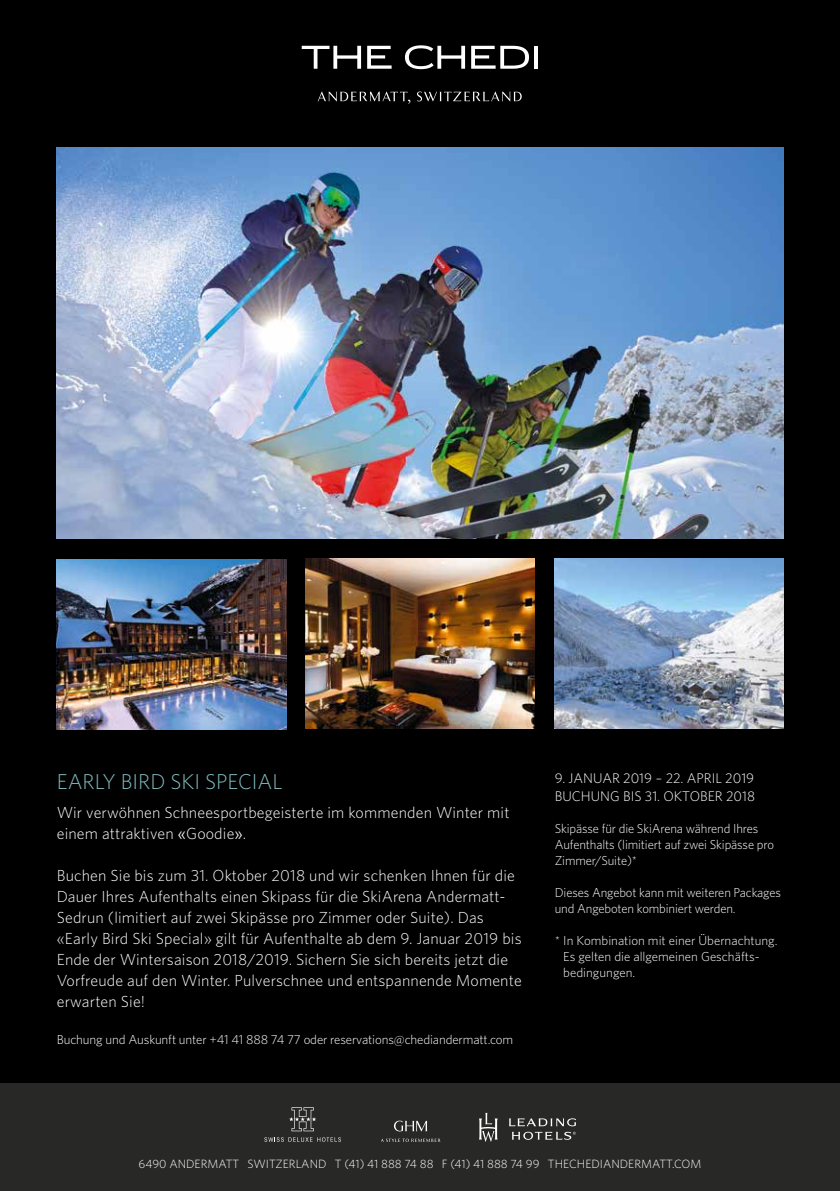
<style>
.page{position:relative;width:840px;height:1191px;background:#fff}
.page>*{position:absolute;margin:0;border:0;box-sizing:border-box;transform-origin:0 0}
.t1{font:300 21.6px "Whitney";color:#81bcc0}
.t2{font:300 16px/21px "Whitney";letter-spacing:.01em;color:#fff}
.t3{font:300 14px/18px "Whitney";color:#fff}
.t4{font:300 13px/16px "Whitney";letter-spacing:-.01em;color:#fff}
.t5{font:300 12px "Whitney";color:#fff}
.s1{font-weight:400}
</style>
<div class="page">
<div style="left:0;top:0;width:839px;height:1191px;background:#000"></div>
<svg style="left:301px;top:46px;width:60px;height:23px"></svg>
<svg style="left:367px;top:46px;width:24px;height:23px"></svg>
<svg style="left:405px;top:45px;width:60px;height:24px"></svg>
<svg style="left:471px;top:46px;width:57px;height:23px"></svg>
<svg style="left:534px;top:46px;width:3px;height:23px"></svg>
<svg style="left:317px;top:91px;width:93px;height:13px"></svg>
<svg style="left:417px;top:91px;width:104px;height:11px"></svg>
<div style="left:0;top:1083px;width:839px;height:108px;background:#282827"></div>
<svg style="left:264px;top:1137px;width:77px;height:4px"></svg>
<svg style="left:289px;top:1107px;width:27px;height:24px"></svg>
<svg style="left:479px;top:1112px;width:18px;height:30px"></svg>
<svg style="left:509px;top:1118px;width:66px;height:21px"></svg>
<svg style="left:394px;top:1120px;width:33px;height:11px"></svg>
<svg style="left:381px;top:1138px;width:59px;height:4px"></svg>
<img style="left:305px;top:558px;width:229px;height:171px">
<img style="left:57px;top:147px;width:725px;height:392px">
<img style="left:554px;top:558px;width:228px;height:171px">
<img style="left:57px;top:559px;width:229px;height:170px">
<h1 class="t1" style="left:57px;top:767px;width:227px">EARLY BIRD SKI SPECIAL</h1>
<p class="t2" style="left:57px;top:802px;width:454px">Wir verwöhnen Schneesportbegeisterte im kommenden Winter mit einem attraktiven <span class="s1">«</span>Goodie<span class="s1">»</span>.</p>
<p class="t2" style="left:57px;top:865px;width:466px">Buchen Sie bis zum 31. Oktober 2018 und wir schenken Ihnen für die Dauer Ihres Aufenthalts einen Skipass für die SkiArena Andermatt-- Sedrun (limitiert auf zwei Skipässe pro Zimmer oder Suite). Das «Early Bird Ski Special» gilt für Aufenthalte ab dem 9. Januar 2019 bis Ende der Wintersaison 2018/2019. Sichern Sie sich bereits jetzt die Vorfreude auf den Winter. Pulverschnee und entspannende Momente erwarten Sie!</p>
<p class="t4" style="left:57px;top:1031px;width:458px">Buchung und Auskunft unter +41 41 888 74 77 oder reservations@chediandermatt.com</p>
<p class="t3" style="left:554px;top:768px;width:202px">9. JANUAR 2019 – 22. APRIL 2019<br>BUCHUNG BIS 31. OKTOBER 2018</p>
<p class="t4" style="left:554px;top:819px;width:220px">Skipässe für die SkiArena während Ihres<br>Aufenthalts (limitiert auf zwei Skipässe pro<br>Zimmer/Suite)*</p>
<p class="t4" style="left:554px;top:883px;width:227px">Dieses Angebot kann mit weiteren Packages und Angeboten kombiniert werden.</p>
<p class="t4" style="left:563px;top:931px;width:215px;text-indent:-9px">* In Kombination mit einer Übernachtung.<br>Es gelten die allgemeinen Geschäfts&shy;bedingungen.</p>
<p class="t5" style="left:138px;top:1155px;width:564px">6490 ANDERMATT SWITZERLAND T (41) 41 888 74 88 F (41) 41 888 74 99 THECHEDIANDERMATT.COM</p>
</div>
